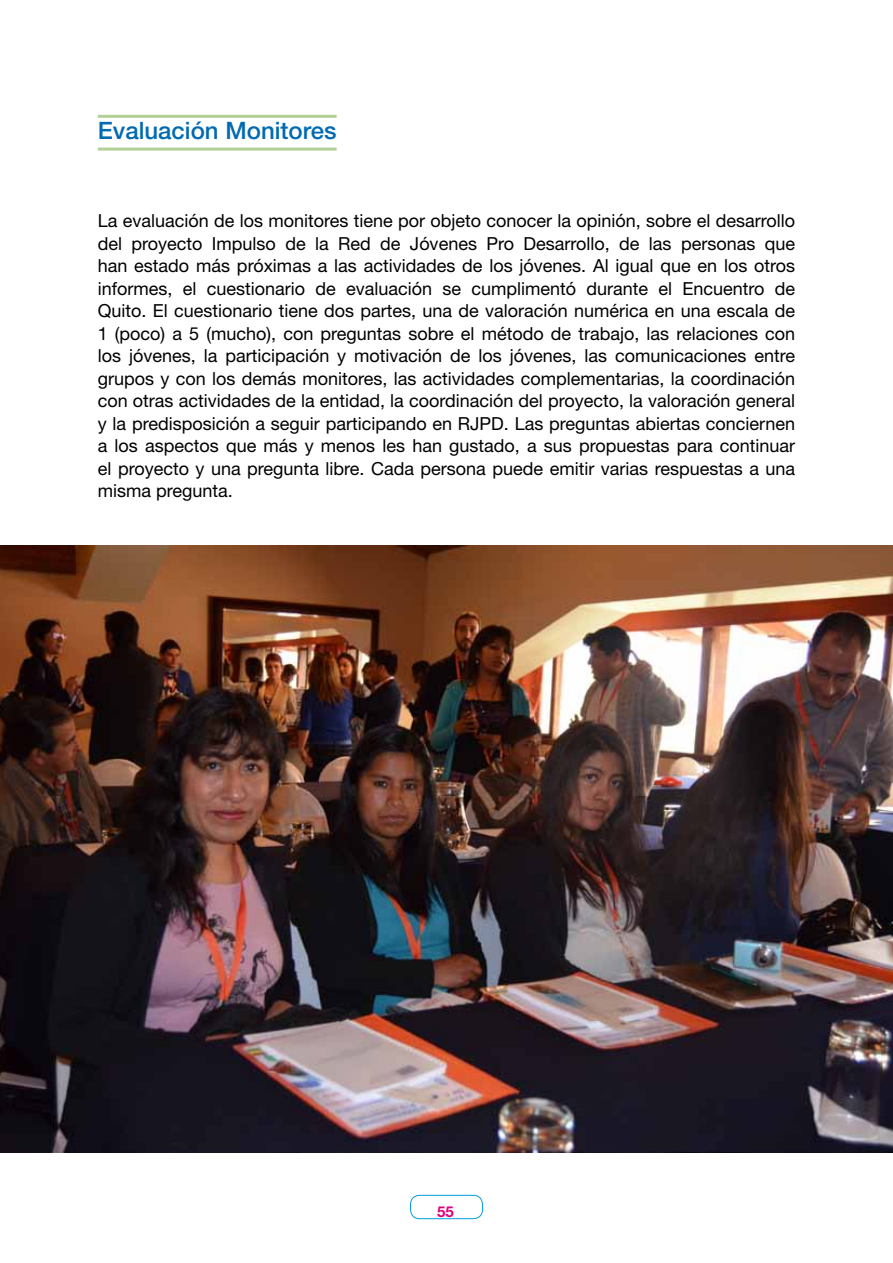
<style>
.page{position:relative;width:893px;height:1263px;background:#fff}
.page>*{position:absolute;margin:0;border:0;box-sizing:border-box;transform-origin:0 0}
.t1{font:500 24px "Helvetica Neue LT Std";color:#006ab3}
.t2{font:18px/22.5px "Helvetica Neue LT Std";color:#000;text-align:justify}
.t3{font:700 15px "Helvetica Neue LT Std";color:#e2007a}
</style>
<div class="page">
<div style="left:410px;top:1195px;width:73px;height:24px;border:1px solid #009ee0;border-radius:9px"></div>
<hr style="left:98px;top:115px;width:239px;height:3px;background:#b2d097">
<hr style="left:98px;top:148px;width:239px;height:3px;background:#b2d097">
<img style="left:0;top:545px;width:893px;height:607px">
<h1 class="t1" style="left:98px;top:116px;width:240px">Evaluación Monitores</h1>
<p class="t2" style="left:98px;top:209px;width:699px">La evaluación de los monitores tiene por objeto conocer la opinión, sobre el desarrollo del proyecto Impulso de la Red de Jóvenes Pro Desarrollo, de las personas que han estado más próximas a las actividades de los jóvenes. Al igual que en los otros informes, el cuestionario de evaluación se cumplimentó durante el Encuentro de Quito. El cuestionario tiene dos partes, una de valoración numérica en una escala de 1 (poco) a 5 (mucho), con preguntas sobre el método de trabajo, las relaciones con los jóvenes, la participación y motivación de los jóvenes, las comunicaciones entre grupos y con los demás monitores, las actividades complementarias, la coordinación con otras actividades de la entidad, la coordinación del proyecto, la valoración general y la predisposición a seguir participando en RJPD. Las preguntas abiertas conciernen a los aspectos que más y menos les han gustado, a sus propuestas para continuar el proyecto y una pregunta libre. Cada persona puede emitir varias respuestas a una misma pregunta.</p>
<p class="t3" style="left:437px;top:1203px;width:18px">55</p>
</div>
